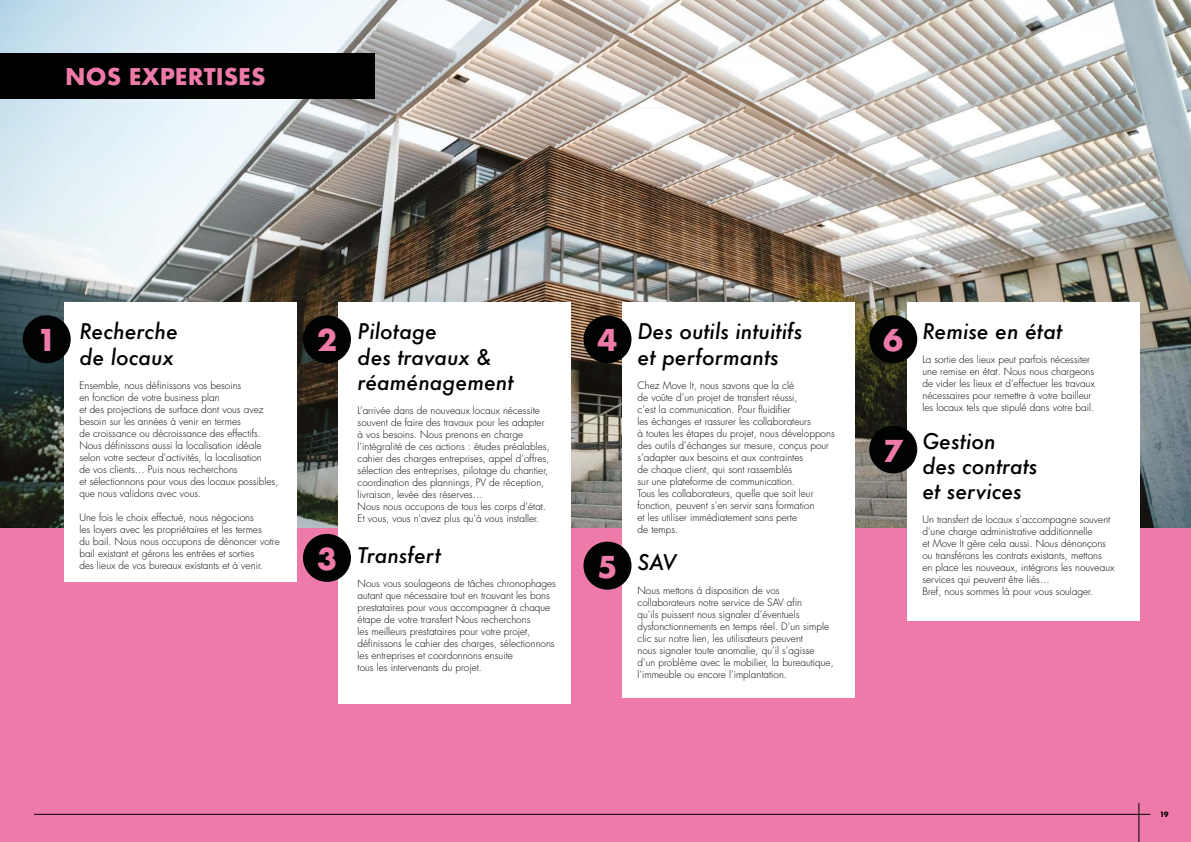
<style>
.page{position:relative;width:1191px;height:842px;background:#fff}
.page>*{position:absolute;margin:0;border:0;box-sizing:border-box;transform-origin:0 0}
.t1{font:700 29.3px "Futura";color:#ee7aa9}
.t2{font:700 22.5px "Futura";color:#ee7aa9}
.t3{font:italic 500 21px/25.2px "Futura";color:#000}
.t4{font:300 10px/12px "Futura Std";color:#000}
.t5{font:700 8px "Futura PT";color:#000}
</style>
<div class="page">
<div style="left:0;top:472px;width:1191px;height:370px;background:#ee7aa9"></div>
<img style="left:0;top:0;width:1191px;height:527px">
<div style="left:64px;top:303px;width:232px;height:279px;background:#fff"></div>
<div style="left:907px;top:303px;width:232px;height:318px;background:#fff"></div>
<div style="left:338px;top:303px;width:233px;height:401px;background:#fff"></div>
<div style="left:622px;top:303px;width:233px;height:395px;background:#fff"></div>
<div style="left:0;top:53px;width:374px;height:45px;background:#000"></div>
<div style="left:23px;top:315px;width:48px;height:48px;background:#010202;border-radius:50%"></div>
<div style="left:303px;top:315px;width:48px;height:48px;background:#010202;border-radius:50%"></div>
<div style="left:583px;top:315px;width:48px;height:48px;background:#010202;border-radius:50%"></div>
<div style="left:869px;top:315px;width:48px;height:48px;background:#010202;border-radius:50%"></div>
<div style="left:869px;top:425px;width:48px;height:48px;background:#010202;border-radius:50%"></div>
<div style="left:583px;top:542px;width:48px;height:48px;background:#010202;border-radius:50%"></div>
<div style="left:303px;top:534px;width:48px;height:48px;background:#010202;border-radius:50%"></div>
<hr style="left:1138px;top:803px;width:1px;height:39px;background:#000">
<hr style="left:34px;top:814px;width:1116px;height:1px;background:#000">
<h2 class="t2" style="left:65px;top:60px;width:202px">NOS EXPERTISES</h2>
<h3 class="t3" style="left:79px;top:319px;width:100px">Recherche de locaux</h3>
<p class="t4" style="left:79px;top:379px;width:201px">Ensemble, nous définissons vos besoins<br>en fonction de votre business plan<br>et des projections de surface dont vous avez besoin sur les années à venir en termes<br>de croissance ou décroissance des effectifs.<br>Nous définissons aussi la localisation idéale selon votre secteur d’activités, la localisation<br>de vos clients… Puis nous recherchons<br>et sélectionnons pour vous des locaux possibles, que nous validons avec vous.</p>
<p class="t4" style="left:79px;top:511px;width:202px">Une fois le choix effectué, nous négocions<br>les loyers avec les propriétaires et les termes<br>du bail. Nous nous occupons de dénoncer votre bail existant et gérons les entrées et sorties<br>des lieux de vos bureaux existants et à venir.</p>
<h3 class="t3" style="left:357px;top:319px;width:157px">Pilotage<br>des travaux &amp; réaménagement</h3>
<p class="t4" style="left:357px;top:404px;width:194px">L’arrivée dans de nouveaux locaux nécessite souvent de faire des travaux pour les adapter à vos besoins. Nous prenons en charge l’intégralité de ces actions : études préalables, cahier des charges entreprises, appel d’offres, sélection des entreprises, pilotage du chantier, coordination des plannings, PV de réception, livraison, levée des réserves…<br>Nous nous occupons de tous les corps d’état.<br>Et vous, vous n’avez plus qu’à vous installer.</p>
<h3 class="t3" style="left:637px;top:319px;width:166px">Des outils intuitifs et performants</h3>
<p class="t4" style="left:637px;top:379px;width:199px">Chez Move It, nous savons que la clé<br>de voûte d’un projet de transfert réussi,<br>c’est la communication. Pour fluidifier<br>les échanges et rassurer les collaborateurs<br>à toutes les étapes du projet, nous développons des outils d’échanges sur mesure, conçus pour s’adapter aux besoins et aux contraintes<br>de chaque client, qui sont rassemblés<br>sur une plateforme de communication.<br>Tous les collaborateurs, quelle que soit leur fonction, peuvent s’en servir sans formation<br>et les utiliser immédiatement sans perte<br>de temps.</p>
<h3 class="t3" style="left:637px;top:549px;width:41px">SAV</h3>
<p class="t4" style="left:637px;top:584px;width:198px">Nous mettons à disposition de vos collaborateurs notre service de SAV afin<br>qu’ils puissent nous signaler d’éventuels dysfonctionnements en temps réel. D’un simple clic sur notre lien, les utilisateurs peuvent<br>nous signaler toute anomalie, qu’il s’agisse d’un problème avec le mobilier, la bureautique, l’immeuble ou encore l’implantation.</p>
<h1 class="t1" style="left:37px;top:319px;width:21px">1</h1>
<h1 class="t1" style="left:317px;top:319px;width:21px">2</h1>
<h1 class="t1" style="left:597px;top:319px;width:21px">4</h1>
<h1 class="t1" style="left:883px;top:319px;width:21px">6</h1>
<h1 class="t1" style="left:883px;top:429px;width:21px">7</h1>
<h3 class="t3" style="left:357px;top:543px;width:85px">Transfert</h3>
<p class="t4" style="left:357px;top:578px;width:200px">Nous vous soulageons de tâches chronophages autant que nécessaire tout en trouvant les bons prestataires pour vous accompagner à chaque étape de votre transfert Nous recherchons<br>les meilleurs prestataires pour votre projet, définissons le cahier des charges, sélectionnons les entreprises et coordonnons ensuite<br>tous les intervenants du projet.</p>
<h1 class="t1" style="left:317px;top:538px;width:21px">3</h1>
<h1 class="t1" style="left:597px;top:546px;width:21px">5</h1>
<h3 class="t3" style="left:922px;top:319px;width:141px">Remise en état</h3>
<p class="t4" style="left:922px;top:354px;width:174px">La sortie des lieux peut parfois nécessiter une remise en état. Nous nous chargeons de vider les lieux et d’effectuer les travaux nécessaires pour remettre à votre bailleur les locaux tels que stipulé dans votre bail.</p>
<h3 class="t3" style="left:922px;top:428px;width:116px">Gestion<br>des contrats et services</h3>
<p class="t4" style="left:922px;top:514px;width:193px">Un transfert de locaux s’accompagne souvent d’une charge administrative additionnelle<br>et Move It gère cela aussi. Nous dénonçons ou transférons les contrats existants, mettons<br>en place les nouveaux, intégrons les nouveaux services qui peuvent être liés…<br>Bref, nous sommes là pour vous soulager.</p>
<p class="t5" style="left:1159px;top:809px;width:10px">19</p>
</div>
